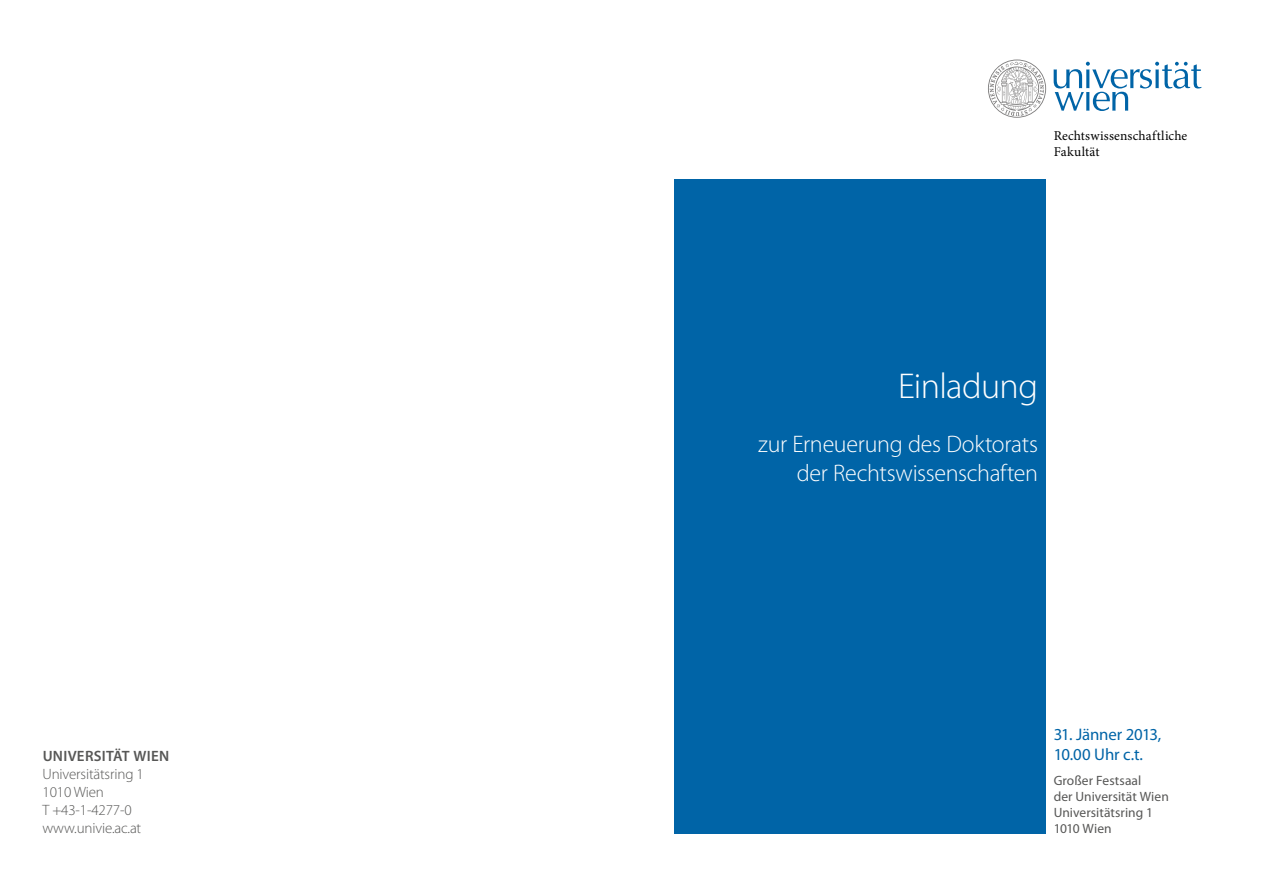
<style>
.page{position:relative;width:1263px;height:893px;background:#fff}
.page>*{position:absolute;margin:0;border:0;box-sizing:border-box;transform-origin:0 0}
.t1{font:300 36px "Myriad Pro";letter-spacing:-.02em;color:#fff}
.t2{font:300 24px/28.8px "Myriad Pro";letter-spacing:-.01em;color:#fff;text-align:right}
.t3{font:16.8px/20.1px "Myriad Pro";letter-spacing:-.01em;color:#0064a7}
.t4{font:300 15px/18px "Myriad Pro";letter-spacing:-.01em;color:#575756}
.t5{font:600 15px "Myriad Pro";letter-spacing:.02em;color:#575756}
.t6{font:13.5px/16.2px "Myriad Pro";letter-spacing:.005em;color:#575756}
.t7{font:13.5px/16.2px "Minion Pro";letter-spacing:.015em;color:#000}
</style>
<div class="page">
<div style="left:674px;top:179px;width:372px;height:654px;background:#0064a7"></div>
<svg style="left:1054px;top:62px;width:147px;height:49px"></svg>
<svg style="left:988px;top:60px;width:58px;height:58px"></svg>
<p class="t5" style="left:43px;top:747px;width:128px">UNIVERSITÄT WIEN</p>
<p class="t4" style="left:43px;top:766px;width:103px">Universitätsring 1<br>1010 Wien<br>T +43-1-4277-0 www.univie.ac.at</p>
<p class="t7" style="left:1054px;top:127px;width:135px">Rechtswissenschaftliche<br>Fakultät</p>
<h1 class="t1" style="left:898px;top:366px;width:141px">Einladung</h1>
<h2 class="t2" style="left:758px;top:430px;width:281px">zur Erneuerung des Doktorats der Rechtswissenschaften</h2>
<p class="t3" style="left:1054px;top:724px;width:109px">31. Jänner 2013,<br>10.00 Uhr c.t.</p>
<p class="t6" style="left:1054px;top:772px;width:117px">Großer Festsaal<br>der Universität Wien<br>Universitätsring 1<br>1010 Wien</p>
</div>
